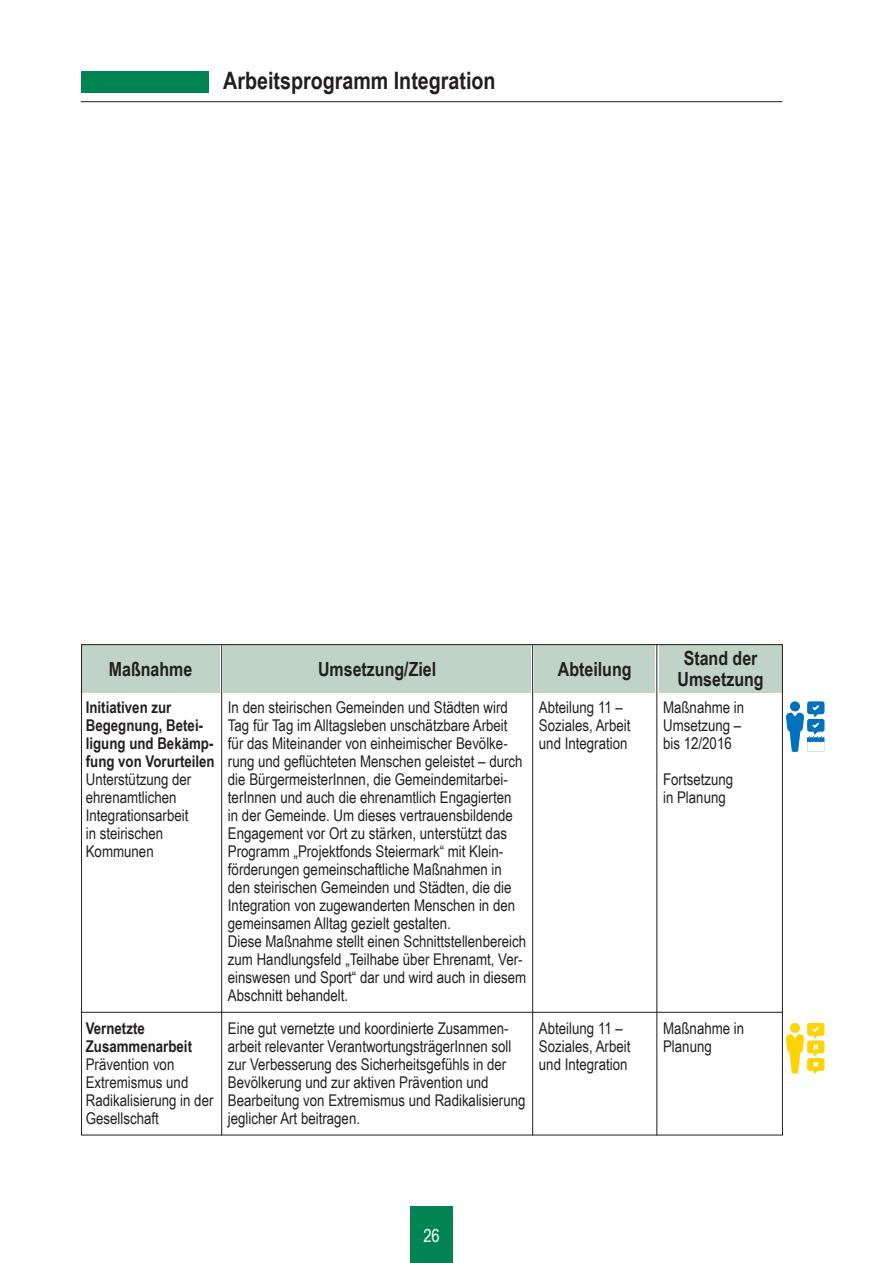
<style>
.page{position:relative;width:893px;height:1263px;background:#fff}
.page>*{position:absolute;margin:0;border:0;box-sizing:border-box;transform-origin:0 0}
.t1{font:700 24px "Arial Narrow";color:#231f20}
.t2{font:700 19.5px/21px "Arial Narrow";color:#231f20;text-align:center}
.t3{font:18px "Arial Narrow";color:#fff}
.t4{font:16.2px/18px "Arial Narrow";color:#231f20}
.t5{font:700 16.2px/18px "Arial Narrow";color:#231f20}
</style>
<div class="page">
<div style="left:81px;top:71px;width:127px;height:22px;background:#008454"></div>
<hr style="left:81px;top:101px;width:701px;height:1px;background:#231f20">
<div style="left:410px;top:1206px;width:43px;height:57px;background:#008454"></div>
<div style="left:82px;top:645px;width:138px;height:48px;background:#bfd3c7"></div>
<div style="left:224px;top:645px;width:307px;height:48px;background:#bfd3c7"></div>
<div style="left:659px;top:645px;width:123px;height:48px;background:#bfd3c7"></div>
<div style="left:535px;top:645px;width:120px;height:48px;background:#bfd3c7"></div>
<hr style="left:221px;top:645px;width:1px;height:490px;background:#231f20">
<hr style="left:532px;top:645px;width:1px;height:490px;background:#231f20">
<hr style="left:656px;top:645px;width:1px;height:490px;background:#231f20">
<hr style="left:81px;top:1012px;width:701px;height:1px;background:#231f20">
<svg style="left:786px;top:1023px;width:38px;height:50px"></svg>
<svg style="left:786px;top:701px;width:38px;height:51px"></svg>
<h1 class="t1" style="left:223px;top:62px;width:274px">Arbeitsprogramm Integration</h1>
<p class="t2" style="left:109px;top:657px;width:85px">Maßnahme</p>
<p class="t2" style="left:318px;top:657px;width:120px">Umsetzung/Ziel</p>
<p class="t2" style="left:677px;top:647px;width:88px">Stand der<br>Umsetzung</p>
<p class="t2" style="left:558px;top:657px;width:75px">Abteilung</p>
<p class="t5" style="left:86px;top:698px;width:130px">Initiativen zur<br>Begegnung, Betei&shy;ligung und Bekämp&shy;fung von Vorurteilen</p>
<p class="t4" style="left:86px;top:770px;width:107px">Unterstützung der ehrenamtlichen<br>Integrationsarbeit in steirischen<br>Kommunen</p>
<p class="t5" style="left:86px;top:1019px;width:108px">Vernetzte<br>Zusammenarbeit</p>
<p class="t4" style="left:86px;top:1055px;width:129px">Prävention von<br>Extremismus und<br>Radikalisierung in der<br>Gesellschaft</p>
<p class="t4" style="left:228px;top:698px;width:300px">In den steirischen Gemeinden und Städten wird Tag für Tag im Alltagsleben unschätzbare Arbeit für das Miteinander von einheimischer Bevölke&shy;rung und geflüchteten Menschen geleistet – durch die BürgermeisterInnen, die Gemeindemitarbei&shy;terInnen und auch die ehrenamtlich Engagierten<br>in der Gemeinde. Um dieses vertrauensbildende Engagement vor Ort zu stärken, unterstützt das Programm „Projektfonds Steiermark“ mit Klein&shy;förderungen gemeinschaftliche Maßnahmen in den steirischen Gemeinden und Städten, die die Integration von zugewanderten Menschen in den gemeinsamen Alltag gezielt gestalten.<br>Diese Maßnahme stellt einen Schnittstellenbereich zum Handlungsfeld „Teilhabe über Ehrenamt, Ver&shy;einswesen und Sport“ dar und wird auch in diesem Abschnitt behandelt.</p>
<p class="t4" style="left:228px;top:1019px;width:299px">Eine gut vernetzte und koordinierte Zusammen&shy;arbeit relevanter VerantwortungsträgerInnen soll zur Verbesserung des Sicherheitsgefühls in der Bevölkerung und zur aktiven Prävention und Bearbeitung von Extremismus und Radikalisierung jeglicher Art beitragen.</p>
<p class="t4" style="left:539px;top:698px;width:93px">Abteilung 11 –<br>Soziales, Arbeit und Integration</p>
<p class="t4" style="left:539px;top:1019px;width:93px">Abteilung 11 –<br>Soziales, Arbeit und Integration</p>
<p class="t4" style="left:663px;top:698px;width:83px">Maßnahme in<br>Umsetzung – bis 12/2016</p>
<p class="t4" style="left:663px;top:770px;width:72px">Fortsetzung in Planung</p>
<p class="t4" style="left:663px;top:1019px;width:83px">Maßnahme in<br>Planung</p>
<p class="t3" style="left:423px;top:1222px;width:18px">26</p>
</div>
